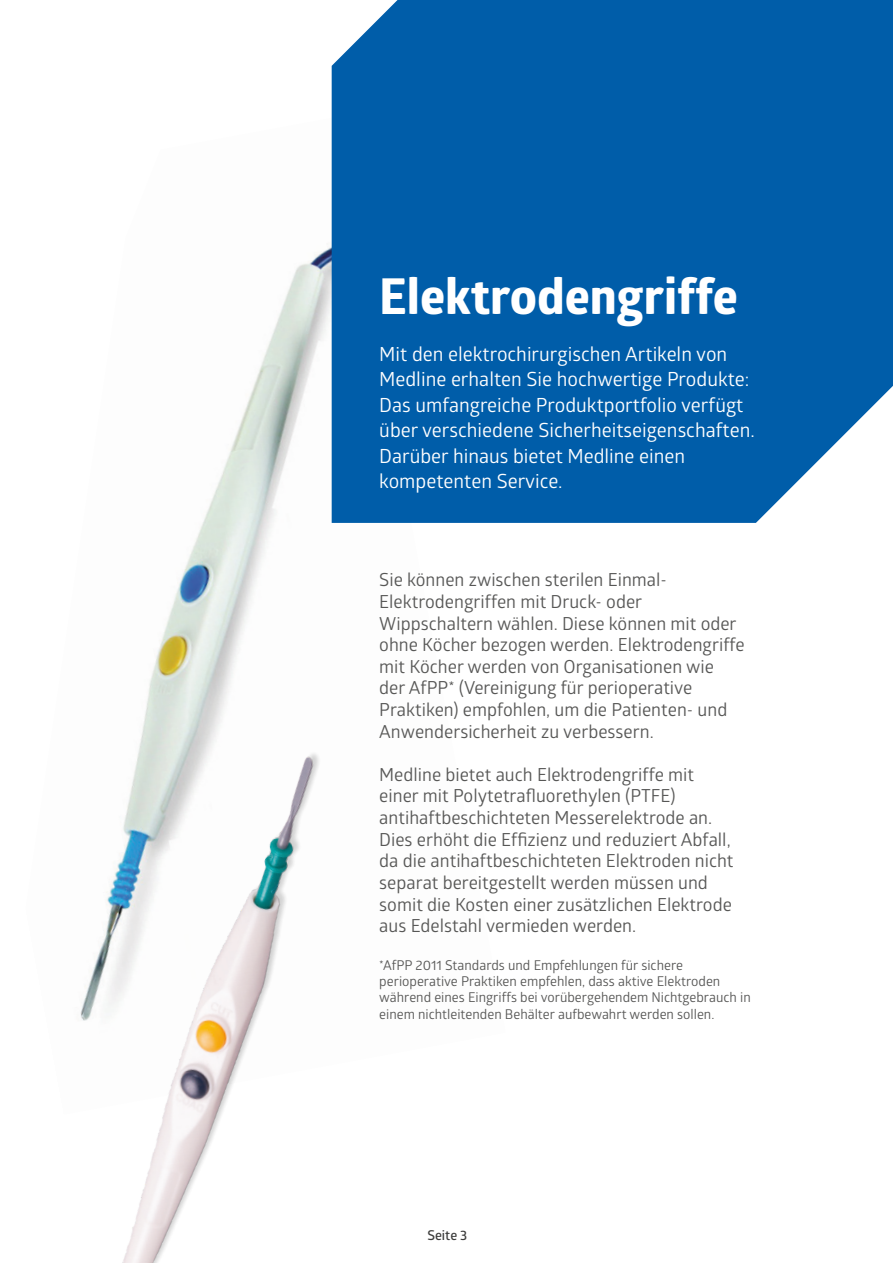
<style>
.page{position:relative;width:893px;height:1263px;background:#fff}
.page>*{position:absolute;margin:0;border:0;box-sizing:border-box;transform-origin:0 0}
.t1{font:700 49.5px "Globerx";color:#fff}
.t2{font:19.5px/25.5px "Glober";color:#fff}
.t3{font:18px/21.6px "Glober";color:#575756}
.t4{font:13.5px/16.2px "Glober";color:#575756}
.t5{font:600 13.5px "Glober";color:#3d3d3c}
</style>
<div class="page">
<img style="left:146px;top:117px;width:186px;height:591px">
<div style="left:332px;top:0;width:561px;height:523px;background:#005da9"></div>
<img style="left:80px;top:708px;width:239px;height:555px">
<p class="t1" style="left:379px;top:260px;width:360px">Elektrodengriffe</p>
<p class="t2" style="left:379px;top:340px;width:377px">Mit den elektrochirurgischen Artikeln von Medline erhalten Sie hochwertige Produkte:<br>Das umfangreiche Produktportfolio verfügt über verschiedene Sicherheitseigenschaften.<br>Darüber hinaus bietet Medline einen kompetenten Service.</p>
<p class="t3" style="left:379px;top:568px;width:367px">Sie können zwischen sterilen Einmal-Elektrodengriffen mit Druck- oder Wippschaltern wählen. Diese können mit oder ohne Köcher bezogen werden. Elektrodengriffe mit Köcher werden von Organisationen wie<br>der AfPP* (Vereinigung für perioperative Praktiken) empfohlen, um die Patienten- und Anwendersicherheit zu verbessern.</p>
<p class="t3" style="left:379px;top:763px;width:356px">Medline bietet auch Elektrodengriffe mit einer mit Polytetrafluorethylen (PTFE) antihaftbeschichteten Messerelektrode an.<br>Dies erhöht die Effizienz und reduziert Abfall, da die antihaftbeschichteten Elektroden nicht separat bereitgestellt werden müssen und somit die Kosten einer zusätzlichen Elektrode aus Edelstahl vermieden werden.</p>
<p class="t4" style="left:379px;top:956px;width:373px">*AfPP 2011 Standards und Empfehlungen für sichere perioperative Praktiken empfehlen, dass aktive Elektroden während eines Eingriffs bei vorübergehendem Nichtgebrauch in einem nichtleitenden Behälter aufbewahrt werden sollen.</p>
<p class="t5" style="left:427px;top:1226px;width:41px">Seite 3</p>
</div>
